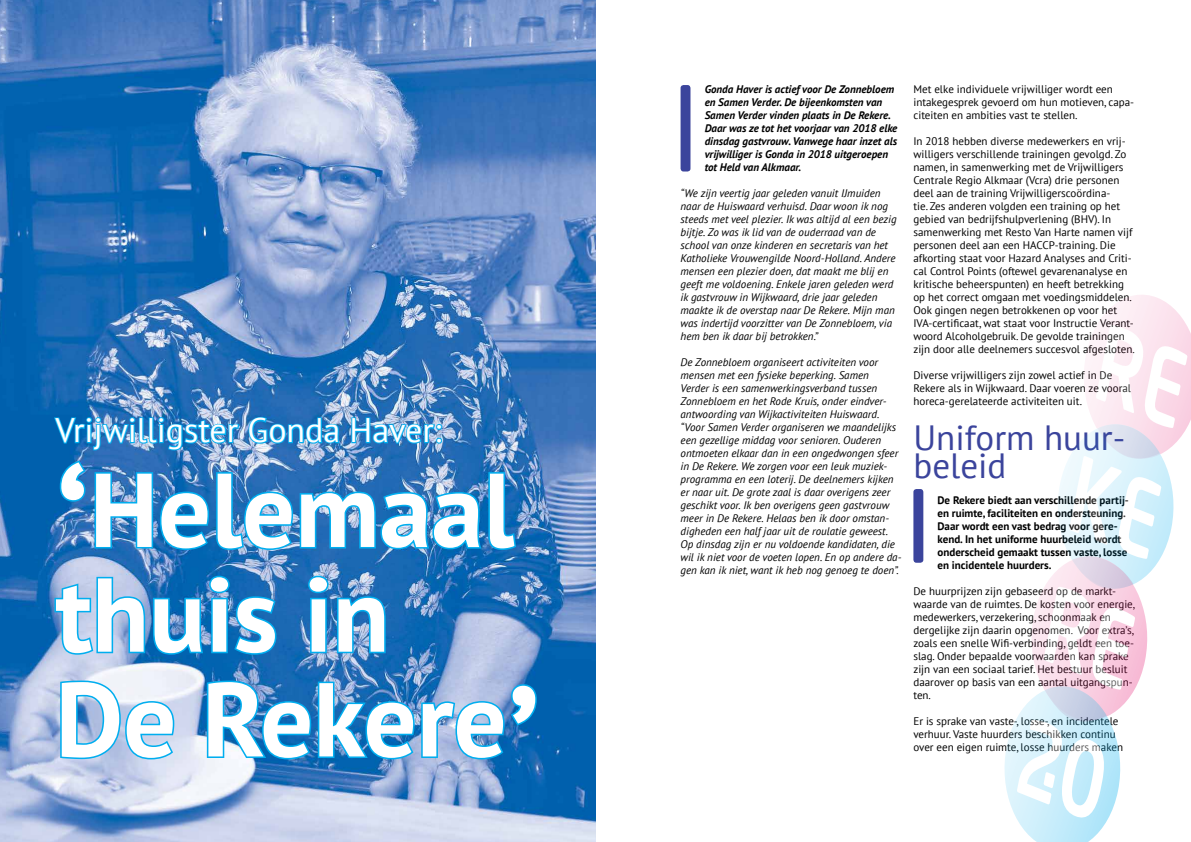
<style>
.page{position:relative;width:1191px;height:842px;background:#fff}
.page>*{position:absolute;margin:0;border:0;box-sizing:border-box;transform-origin:0 0}
.t1{font:700 104.7px/104.7px "PT Sans";color:#fff}
.t2{font:35px/28px "PT Sans";color:#3b449c}
.t3{font:34px "PT Sans";color:#fff}
.t4{font:11px/13px "PT Sans";color:#000}
.t5{font:italic 11px/13px "PT Sans";color:#000}
.t6{font:italic 700 11px/13px "PT Sans";color:#000}
.t7{font:700 11px/13px "PT Sans";color:#000}
.s1{font-size:154px}
</style>
<div class="page">
<img style="left:0;top:0;width:595px;height:842px">
<img style="left:52px;top:415px;width:466px;height:137px">
<svg style="left:53px;top:574px;width:225px;height:83px;background:#4b97d0"></svg>
<img style="left:306px;top:574px;width:81px;height:81px">
<svg style="left:58px;top:679px;width:118px;height:82px"></svg>
<img style="left:205px;top:679px;width:334px;height:82px">
<div style="left:680px;top:85px;width:10px;height:86px;background:#3b449c;border-radius:3px"></div>
<svg style="left:1004px;top:295px;width:187px;height:547px"></svg>
<div style="left:913px;top:489px;width:10px;height:74px;background:#3b449c;border-radius:3px"></div>
<h3 class="t3" style="left:55px;top:408px;width:387px">Vrijwilligster Gonda Haver:</h3>
<h1 class="t1" style="left:55px;top:456px;width:487px"><span class="s1">‘</span>Helemaal thuis in<br>De Rekere<span class="s1">’</span></h1>
<p class="t6" style="left:704px;top:83px;width:194px">Gonda Haver is actief voor De Zonnebloem en Samen Verder. De bijeenkomsten van Samen Verder vinden plaats in De Rekere.<br>Daar was ze tot het voorjaar van 2018 elke dinsdag gastvrouw. Vanwege haar inzet als vrijwilliger is Gonda in 2018 uitgeroepen tot Held van Alkmaar.</p>
<p class="t5" style="left:680px;top:187px;width:217px">“We zijn veertig jaar geleden vanuit IJmuiden naar de Huiswaard verhuisd. Daar woon ik nog steeds met veel plezier. Ik was altijd al een bezig bijtje. Zo was ik lid van de ouderraad van de school van onze kinderen en secretaris van het Katholieke Vrouwengilde Noord-Holland. Andere mensen een plezier doen, dat maakt me blij en geeft me voldoening. Enkele jaren geleden werd ik gastvrouw in Wijkwaard, drie jaar geleden maakte ik de overstap naar De Rekere. Mijn man was indertijd voorzitter van De Zonnebloem, via hem ben ik daar bij betrokken.”</p>
<p class="t5" style="left:680px;top:356px;width:222px">De Zonnebloem organiseert activiteiten voor mensen met een fysieke beperking. Samen<br>Verder is een samenwerkingsverband tussen Zonnebloem en het Rode Kruis, onder eindver&shy;antwoording van Wijkactiviteiten Huiswaard. “Voor Samen Verder organiseren we maandelijks een gezellige middag voor senioren. Ouderen ontmoeten elkaar dan in een ongedwongen sfeer in De Rekere. We zorgen voor een leuk muziek&shy;programma en een loterij. De deelnemers kijken er naar uit. De grote zaal is daar overigens zeer geschikt voor. Ik ben overigens geen gastvrouw meer in De Rekere. Helaas ben ik door omstan&shy;digheden een half jaar uit de roulatie geweest.<br>Op dinsdag zijn er nu voldoende kandidaten, die wil ik niet voor de voeten lopen. En op andere da&shy;gen kan ik niet, want ik heb nog genoeg te doen”.</p>
<p class="t4" style="left:913px;top:83px;width:222px">Met elke individuele vrijwilliger wordt een intakegesprek gevoerd om hun motieven, capa&shy;citeiten en ambities vast te stellen.</p>
<p class="t4" style="left:913px;top:135px;width:223px">In 2018 hebben diverse medewerkers en vrij&shy;willigers verschillende trainingen gevolgd. Zo namen, in samenwerking met de Vrijwilligers Centrale Regio Alkmaar (Vcra) drie personen deel aan de training Vrijwilligerscoördina-<br>tie. Zes anderen volgden een training op het gebied van bedrijfshulpverlening (BHV). In samenwerking met Resto Van Harte namen vijf personen deel aan een HACCP-training. Die afkorting staat voor Hazard Analyses and Criti&shy;cal Control Points (oftewel gevarenanalyse en kritische beheerspunten) en heeft betrekking op het correct omgaan met voedingsmiddelen.<br>Ook gingen negen betrokkenen op voor het IVA-certificaat, wat staat voor Instructie Verant&shy;woord Alcoholgebruik. De gevolde trainingen zijn door alle deelnemers succesvol afgesloten.</p>
<p class="t4" style="left:913px;top:369px;width:219px">Diverse vrijwilligers zijn zowel actief in De<br>Rekere als in Wijkwaard. Daar voeren ze vooral horeca-gerelateerde activiteiten uit.</p>
<h2 class="t2" style="left:913px;top:423px;width:213px">Uniform huur&shy;beleid</h2>
<p class="t7" style="left:937px;top:494px;width:193px">De Rekere biedt aan verschillende partij&shy;en ruimte, faciliteiten en ondersteuning.<br>Daar wordt een vast bedrag voor gere&shy;kend. In het uniforme huurbeleid wordt onderscheid gemaakt tussen vaste, losse en incidentele huurders.</p>
<p class="t4" style="left:913px;top:585px;width:223px">De huurprijzen zijn gebaseerd op de markt&shy;waarde van de ruimtes. De kosten voor energie, medewerkers, verzekering, schoonmaak en dergelijke zijn daarin opgenomen. Voor extra’s, zoals een snelle Wifi-verbinding, geldt een toe&shy;slag. Onder bepaalde voorwaarden kan sprake zijn van een sociaal tarief. Het bestuur besluit daarover op basis van een aantal uitgangspun&shy;ten.</p>
<p class="t4" style="left:913px;top:715px;width:211px">Er is sprake van vaste-, losse-, en incidentele verhuur. Vaste huurders beschikken continu over een eigen ruimte, losse huurders maken</p>
</div>
